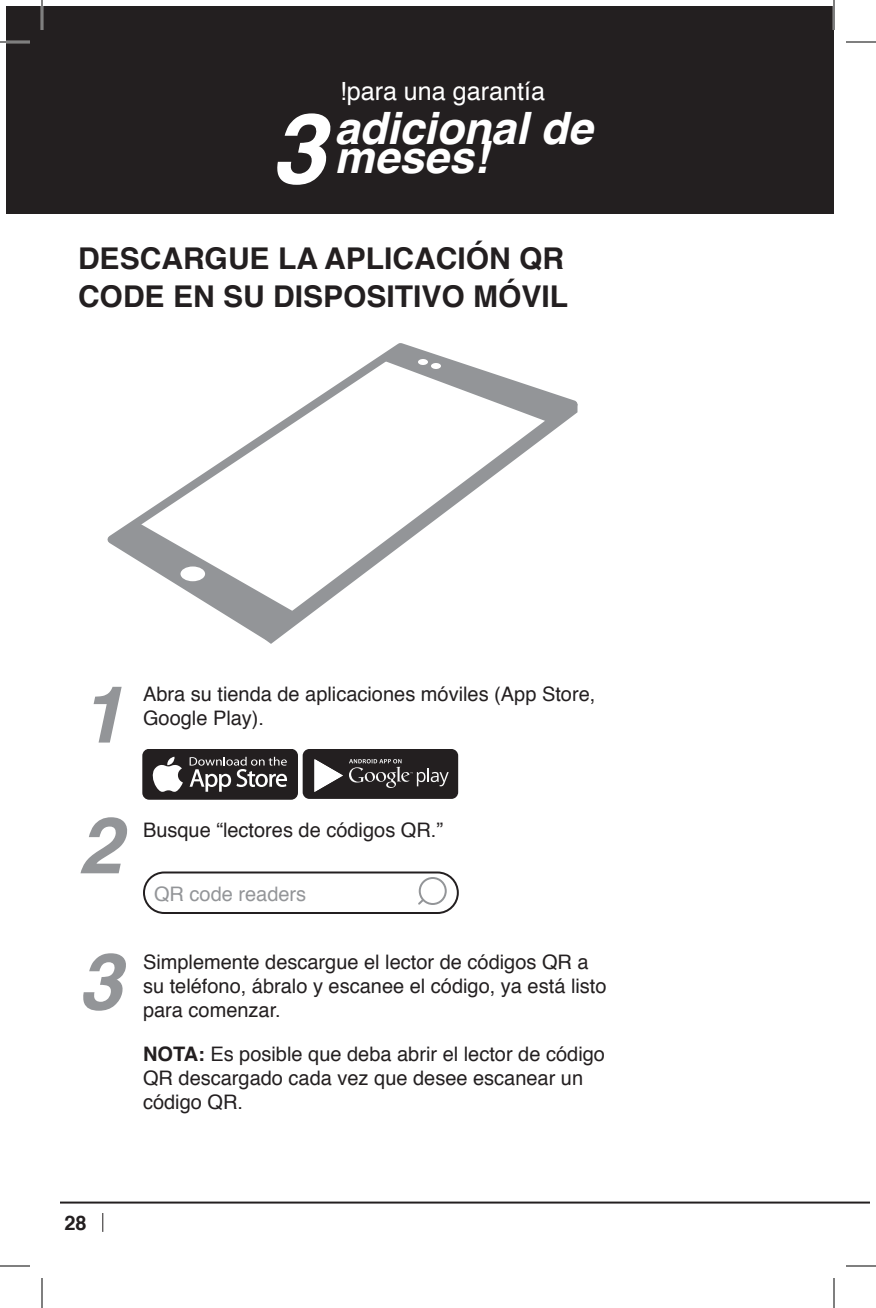
<style>
.page{position:relative;width:876px;height:1308px;background:#fff}
.page>*{position:absolute;margin:0;border:0;box-sizing:border-box;transform-origin:0 0}
.t1{font:italic 700 98px "Helvetica";color:#fff}
.t2{font:italic 700 78.8px/133.4px "Helvetica";color:#939598;text-align:justify}
.t3{font:italic 700 44.6px "Helvetica";color:#fff}
.t4{font:700 30px/38px "Helvetica";color:#231f20}
.t5{font:25.2px "Helvetica";color:#fff}
.t6{font:20px/24px "Helvetica";color:#231f20}
.t7{font:20px "Helvetica";color:#939598}
.t8{font:700 20px "Helvetica";color:#231f20}
.s1{font-weight:700}
</style>
<div class="page">
<svg style="left:102px;top:1213px;width:1px;height:19px"></svg>
<hr style="left:60px;top:1202px;width:810px;height:2px;background:#231f20">
<div style="left:6px;top:6px;width:828px;height:207px;background:#231f20"></div>
<svg style="left:107px;top:343px;width:471px;height:301px"></svg>
<svg style="left:384px;top:346px;width:187px;height:76px"></svg>
<svg style="left:114px;top:523px;width:181px;height:112px"></svg>
<div style="left:418px;top:359px;width:10px;height:6px;background:#fff;border-radius:50%"></div>
<div style="left:431px;top:363px;width:10px;height:6px;background:#fff;border-radius:50%"></div>
<div style="left:181px;top:567px;width:24px;height:14px;background:#fff;border-radius:50%"></div>
<div style="left:303px;top:749px;width:155px;height:50px;background:#231f20;border-radius:7px"></div>
<svg style="left:314px;top:759px;width:29px;height:33px"></svg>
<svg style="left:349px;top:759px;width:100px;height:29px"></svg>
<div style="left:143px;top:872px;width:316px;height:42px;border:2px solid #231f20;border-radius:20px"></div>
<div style="left:419px;top:877px;width:28px;height:28px;border:2px solid #939598;border-radius:50%"></div>
<svg style="left:418px;top:897px;width:8px;height:8px"></svg>
<div style="left:143px;top:749px;width:154px;height:51px;background:#231f20;border-radius:7px"></div>
<svg style="left:152px;top:757px;width:31px;height:35px"></svg>
<svg style="left:190px;top:757px;width:97px;height:35px"></svg>
<hr style="left:0;top:41px;width:30px;height:2px;background:#fff">
<hr style="left:41px;top:0;width:2px;height:30px;background:#fff">
<hr style="left:833px;top:0;width:2px;height:30px;background:#fff">
<hr style="left:0;top:42px;width:30px;height:1px;background:#000">
<hr style="left:846px;top:42px;width:30px;height:1px;background:#000">
<hr style="left:0;top:1266px;width:30px;height:1px;background:#000">
<hr style="left:846px;top:1266px;width:30px;height:1px;background:#000">
<hr style="left:42px;top:0;width:1px;height:30px;background:#000">
<hr style="left:42px;top:1278px;width:1px;height:30px;background:#000">
<hr style="left:834px;top:0;width:1px;height:30px;background:#000">
<hr style="left:834px;top:1278px;width:1px;height:30px;background:#000">
<p class="t5" style="left:340px;top:72px;width:207px">!para una garantía</p>
<h3 class="t3" style="left:335px;top:92px;width:259px">adicional de</h3>
<h3 class="t3" style="left:335px;top:121px;width:155px">meses!</h3>
<h1 class="t1" style="left:271px;top:68px;width:56px">3</h1>
<h3 class="t4" style="left:78px;top:239px;width:492px">DESCARGUE LA APLICACIÓN QR<br>CODE EN SU DISPOSITIVO MÓVIL</h3>
<h2 class="t2" style="left:78px;top:649px;width:47px">1<br>2<br>3</h2>
<p class="t6" style="left:143px;top:683px;width:454px">Abra su tienda de aplicaciones móviles (App Store,<br>Google Play).</p>
<p class="t6" style="left:143px;top:819px;width:302px">Busque “lectores de códigos QR.”</p>
<p class="t7" style="left:154px;top:878px;width:154px">QR code readers</p>
<p class="t6" style="left:143px;top:951px;width:465px">Simplemente descargue el lector de códigos QR a su teléfono, ábralo y escanee el código, ya está listo para comenzar.</p>
<p class="t6" style="left:143px;top:1043px;width:464px"><span class="s1">NOTA:</span> Es posible que deba abrir el lector de código<br>QR descargado cada vez que desee escanear un código QR.</p>
<p class="t8" style="left:64px;top:1207px;width:24px">28</p>
</div>
